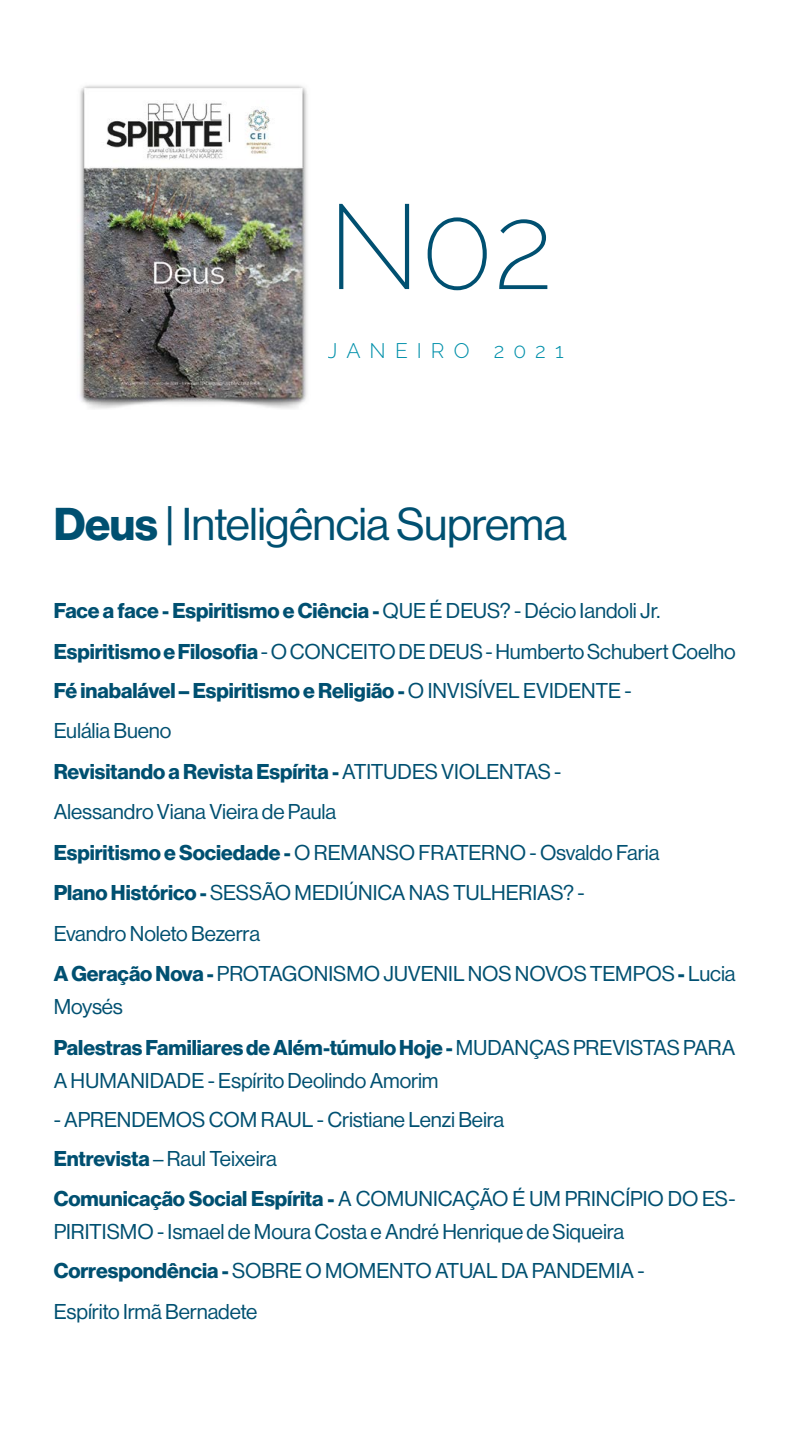
<style>
.page{position:relative;width:810px;height:1440px;background:#fff}
.page>*{position:absolute;margin:0;border:0;box-sizing:border-box;transform-origin:0 0}
.t1{font:200 120px "Raleway";color:#005071}
.t2{font:45px "N Haas Grotesk DS Pro 55 Rg";letter-spacing:-.015em;color:#005071}
.t3{font:21px/40.5px "N Haas Grotesk DS Pro 55 Rg";letter-spacing:-.005em;color:#005071}
.t4{font:21px "N Haas Grotesk DS Pro 75 Bd";color:#005071}
.t5{font:300 21px "Raleway";letter-spacing:.435em;color:#0090aa}
.s1{font-family:"N Haas Grotesk DS Pro 75 Bd"}
.s2{font-family:"N Haas Grotesk DS Pro 55 Rg"}
</style>
<div class="page">
<img style="left:79px;top:85px;width:228px;height:324px">
<h1 class="t1" style="left:328px;top:177px;width:227px">N02</h1>
<p class="t5" style="left:328px;top:338px;width:237px">JANEIRO 2021</p>
<h2 class="t2" style="left:54px;top:499px;width:515px"><span class="s1">Deus</span> | Inteligência Suprema</h2>
<p class="t4" style="left:54px;top:599px;width:608px">Face a face - Espiritismo e Ciência - <span class="s2">QUE É DEUS? - Décio Iandoli Jr.</span></p>
<p class="t3" style="left:54px;top:631px;width:683px"><span class="s1">Espiritismo e Filosofia</span> - O CONCEITO DE DEUS - Humberto Schubert Coelho</p>
<p class="t4" style="left:54px;top:678px;width:579px">Fé inabalável – Espiritismo e Religião - <span class="s2">O INVISÍVEL EVIDENTE -</span></p>
<p class="t3" style="left:54px;top:711px;width:119px">Eulália Bueno</p>
<p class="t4" style="left:54px;top:759px;width:509px">Revisitando a Revista Espírita - <span class="s2">ATITUDES VIOLENTAS -</span></p>
<p class="t3" style="left:54px;top:792px;width:683px">Alessandro Viana Vieira de Paula<br><span class="s1">Espiritismo e Sociedade -</span> O REMANSO FRATERNO - Osvaldo Faria<br><span class="s1">Plano Histórico -</span> SESSÃO MEDIÚNICA NAS TULHERIAS? -<br>Evandro Noleto Bezerra<br><span class="s1">A Geração Nova -</span> PROTAGONISMO JUVENIL NOS NOVOS TEMPOS <span class="s1">-</span> Lucia</p>
<p class="t3" style="left:54px;top:987px;width:71px">Moysés</p>
<p class="t4" style="left:54px;top:1035px;width:683px">Palestras Familiares de Além-túmulo Hoje - <span class="s2">MUDANÇAS PREVISTAS PARA</span></p>
<p class="t3" style="left:54px;top:1060px;width:386px">A HUMANIDADE - Espírito Deolindo Amorim</p>
<p class="t3" style="left:54px;top:1100px;width:683px;line-height:39.8px">- APRENDEMOS COM RAUL - Cristiane Lenzi Beira<br><span class="s1">Entrevista</span> – Raul Teixeira<br><span class="s1">Comunicação Social Espírita -</span> A COMUNICAÇÃO É UM PRINCÍPIO DO ES-</p>
<p class="t3" style="left:54px;top:1212px;width:592px;line-height:39.8px">PIRITISMO - Ismael de Moura Costa e André Henrique de Siqueira<br><span class="s1">Correspondência -</span> SOBRE O MOMENTO ATUAL DA PANDEMIA -<br>Espírito Irmã Bernadete</p>
</div>
